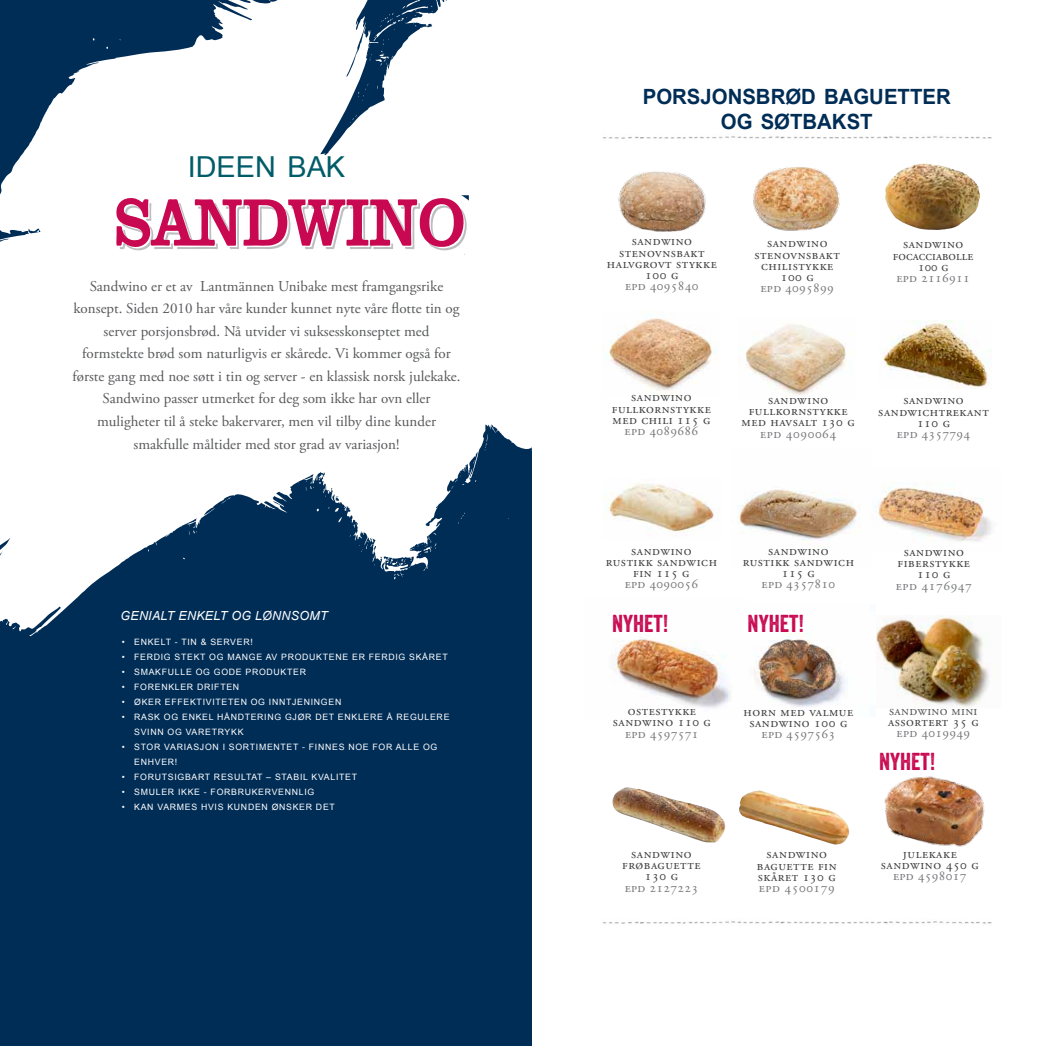
<style>
.page{position:relative;width:1063px;height:1046px;background:#fff}
.page>*{position:absolute;margin:0;border:0;box-sizing:border-box;transform-origin:0 0}
.t1{font:28.88px "Arial";color:#005c68}
.t2{font:23.75px "Veneer";color:#c80850}
.t3{font:700 21px/25px "Arial";color:#002d56;text-align:center}
.t4{font:15px/22.5px "Adobe Garamond Pro";letter-spacing:-.02em;color:#58595b;text-align:center}
.t5{font:13.75px/11.2px "Adobe Garamond Pro";letter-spacing:.04em;color:#414042;text-align:center}
.t6{font:13.75px "Adobe Garamond Pro";letter-spacing:.02em;color:#77787b}
.t7{font:13.75px "Adobe Garamond Pro";letter-spacing:.04em;color:#77787b}
.t8{font:13.75px/11.2px "Adobe Garamond Pro";letter-spacing:.01em;color:#414042;text-align:center}
.t9{font:13.75px "Adobe Garamond Pro";letter-spacing:.02em;color:#58595b}
.t10{font:italic 12.5px "Arial";letter-spacing:.02em;color:#fff}
.t11{font:8.75px/15px "Arial";letter-spacing:.08em;color:#fff}
</style>
<div class="page">
<img style="left:885px;top:163px;width:95px;height:67px">
<div style="left:0;top:0;width:532px;height:1045px;background:#002d56"></div>
<svg style="left:0;top:391px;width:532px;height:245px;fill:#fff"></svg>
<svg style="left:0;top:0;width:532px;height:391px;background:#dfe5ea"></svg>
<svg style="left:113px;top:195px;width:356px;height:59px;background:#e39ab6"></svg>
<img style="left:876px;top:616px;width:114px;height:91px">
<img style="left:875px;top:486px;width:116px;height:56px">
<img style="left:731px;top:489px;width:129px;height:53px">
<img style="left:754px;top:633px;width:92px;height:74px">
<img style="left:613px;top:639px;width:117px;height:69px">
<img style="left:604px;top:483px;width:110px;height:53px">
<img style="left:608px;top:311px;width:107px;height:85px">
<img style="left:738px;top:324px;width:109px;height:71px">
<img style="left:739px;top:790px;width:103px;height:54px">
<img style="left:612px;top:787px;width:114px;height:55px">
<img style="left:618px;top:171px;width:88px;height:61px">
<img style="left:753px;top:167px;width:87px;height:64px">
<img style="left:883px;top:320px;width:108px;height:68px">
<img style="left:842px;top:776px;width:143px;height:71px">
<img style="left:603px;top:136px;width:230px;height:3px">
<img style="left:835px;top:136px;width:157px;height:3px">
<img style="left:603px;top:921px;width:230px;height:3px">
<img style="left:835px;top:921px;width:157px;height:3px">
<h1 class="t1" style="left:188px;top:148px;width:159px">IDEEN BAK</h1>
<p class="t4" style="left:72px;top:275px;width:390px">Sandwino er et av Lantmännen Unibake mest framgangsrike konsept. Siden 2010 har våre kunder kunnet nyte våre flotte tin og server porsjonsbrød. Nå utvider vi suksesskonseptet med formstekte brød som naturligvis er skårede. Vi kommer også for første gang med noe søtt i tin og server - en klassisk norsk julekake.<br>Sandwino passer utmerket for deg som ikke har ovn eller muligheter til å steke bakervarer, men vil tilby dine kunder smakfulle måltider med stor grad av variasjon!</p>
<p class="t10" style="left:120px;top:607px;width:209px">GENIALT ENKELT OG LØNNSOMT</p>
<p class="t11" style="left:122px;top:634px;width:133px">• ENKELT - TIN &amp; SERVER!</p>
<p class="t11" style="left:122px;top:649px;width:327px">• FERDIG STEKT OG MANGE AV PRODUKTENE ER FERDIG SKÅRET</p>
<p class="t11" style="left:122px;top:664px;width:186px">• SMAKFULLE OG GODE PRODUKTER</p>
<p class="t11" style="left:122px;top:679px;width:119px">• FORENKLER DRIFTEN</p>
<p class="t11" style="left:122px;top:694px;width:221px">• ØKER EFFEKTIVITETEN OG INNTJENINGEN</p>
<p class="t11" style="left:134px;top:709px;width:317px;text-indent:-13px">• RASK OG ENKEL HÅNDTERING GJØR DET ENKLERE Å REGULERE<br>SVINN OG VARETRYKK</p>
<p class="t11" style="left:134px;top:739px;width:305px;text-indent:-13px">• STOR VARIASJON I SORTIMENTET - FINNES NOE FOR ALLE OG<br>ENHVER!</p>
<p class="t11" style="left:122px;top:769px;width:237px">• FORUTSIGBART RESULTAT – STABIL KVALITET</p>
<p class="t11" style="left:122px;top:784px;width:194px">• SMULER IKKE - FORBRUKERVENNLIG</p>
<p class="t11" style="left:122px;top:799px;width:215px">• KAN VARMES HVIS KUNDEN ØNSKER DET</p>
<h3 class="t3" style="left:643px;top:85px;width:309px">PORSJONSBRØD BAGUETTER<br>OG SØTBAKST</h3>
<p class="t5" style="left:607px;top:236px;width:111px">sandwino stenovnsbakt halvgrovt stykke<br>100 g</p>
<p class="t6" style="left:625px;top:277px;width:75px">epd 4095840</p>
<p class="t5" style="left:755px;top:238px;width:87px">sandwino stenovnsbakt chilistykke<br>100 g</p>
<p class="t6" style="left:761px;top:280px;width:75px">epd 4095899</p>
<p class="t8" style="left:893px;top:239px;width:82px">sandwino focacciabolle<br>100 g</p>
<p class="t6" style="left:896px;top:269px;width:75px">epd 2116911</p>
<p class="t5" style="left:612px;top:391px;width:100px">sandwino fullkornstykke med chili 115 g</p>
<p class="t6" style="left:625px;top:422px;width:75px">epd 4089686</p>
<p class="t5" style="left:742px;top:394px;width:115px">sandwino fullkornstykke med havsalt 130 g</p>
<p class="t7" style="left:760px;top:425px;width:78px">epd 4090064</p>
<p class="t5" style="left:878px;top:395px;width:112px">sandwino sandwichtrekant<br>110 g</p>
<p class="t6" style="left:897px;top:425px;width:75px">epd 4357794</p>
<p class="t5" style="left:606px;top:545px;width:113px">sandwino<br>rustikk sandwich fin 115 g</p>
<p class="t6" style="left:625px;top:575px;width:75px">epd 4090056</p>
<p class="t5" style="left:743px;top:545px;width:113px">sandwino<br>rustikk sandwich<br>115 g</p>
<p class="t6" style="left:762px;top:575px;width:75px">epd 4357810</p>
<h2 class="t2" style="left:612px;top:609px;width:58px">NYHET!</h2>
<h2 class="t2" style="left:748px;top:609px;width:58px">NYHET!</h2>
<p class="t5" style="left:898px;top:546px;width:74px">sandwino fiberstykke<br>110 g</p>
<p class="t7" style="left:896px;top:577px;width:78px">epd 4176947</p>
<p class="t5" style="left:613px;top:705px;width:100px">ostestykke sandwino 110 g</p>
<p class="t6" style="left:625px;top:724px;width:75px">epd 4597571</p>
<p class="t5" style="left:744px;top:706px;width:111px">horn med valmue sandwino 100 g</p>
<p class="t6" style="left:762px;top:725px;width:75px">epd 4597563</p>
<p class="t9" style="left:889px;top:702px;width:90px">sandwino mini</p>
<p class="t5" style="left:888px;top:716px;width:92px">assortert 35 g</p>
<p class="t6" style="left:897px;top:724px;width:75px">epd 4019949</p>
<h2 class="t2" style="left:879px;top:746px;width:58px">NYHET!</h2>
<p class="t5" style="left:622px;top:848px;width:80px">sandwino frøbaguette<br>130 g</p>
<p class="t6" style="left:625px;top:878px;width:75px">epd 2127223</p>
<p class="t5" style="left:757px;top:848px;width:81px">sandwino baguette fin skåret 130 g</p>
<p class="t7" style="left:759px;top:879px;width:78px">epd 4500179</p>
<p class="t5" style="left:881px;top:848px;width:100px">julekake sandwino 450 g</p>
<p class="t6" style="left:893px;top:867px;width:75px">epd 4598017</p>
</div>
